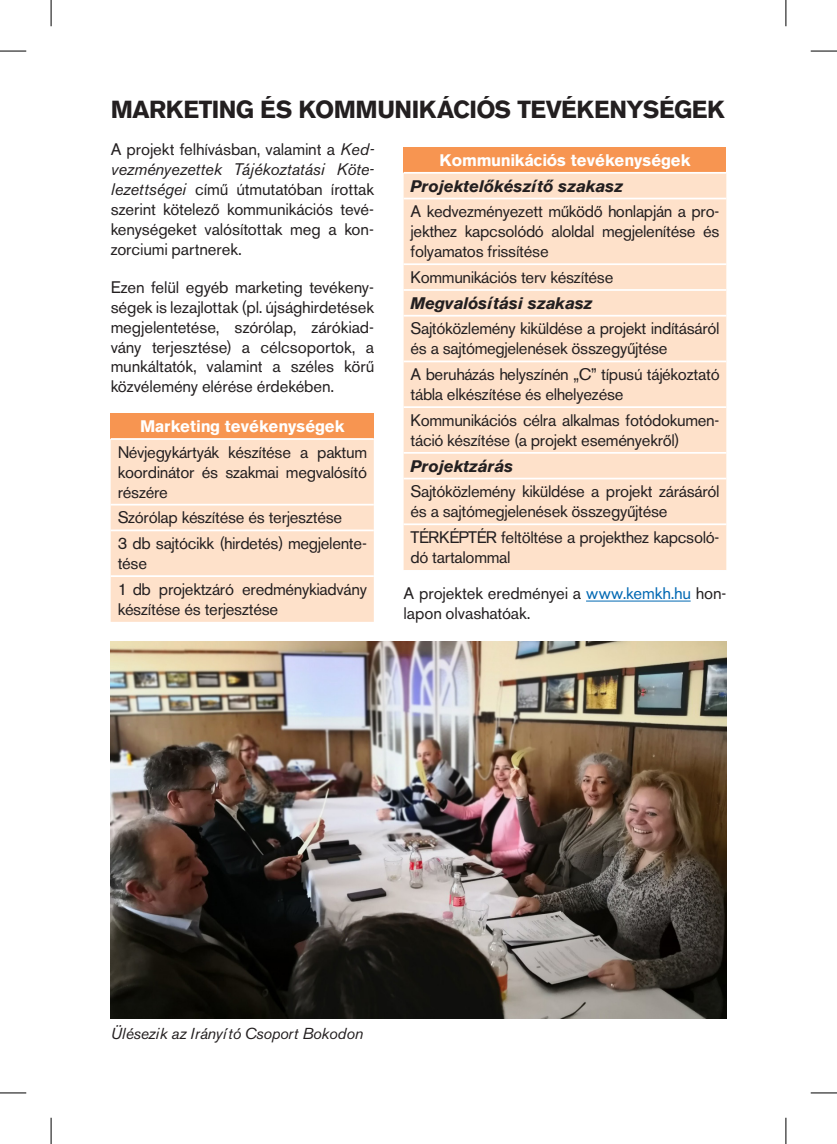
<style>
.page{position:relative;width:837px;height:1144px;background:#fff}
.page>*{position:absolute;margin:0;border:0;box-sizing:border-box;transform-origin:0 0}
.t1{font:700 24.5px "Akzidenz Grotesk PFL";color:#231f20}
.t2{font:16.62px/19.9px "Akzidenz Grotesk PFL";color:#231f20}
.t3{font:italic 700 16.62px "Akzidenz Grotesk PFL";color:#231f20}
.t4{font:700 16.62px "Akzidenz Grotesk PFL";color:#fff}
.t5{font:italic 15.75px "Akzidenz Grotesk PFL";color:#231f20}
.s1{font-style:italic}
.s2{color:#0168b3}
</style>
<div class="page">
<hr style="left:586px;top:601px;width:104px;height:1px;background:#0168b3">
<div style="left:111px;top:413px;width:262px;height:26px;background:#f79551"></div>
<div style="left:111px;top:440px;width:262px;height:182px;background:#fee1ca"></div>
<hr style="left:111px;top:438px;width:262px;height:2px;background:#fff">
<hr style="left:111px;top:504px;width:262px;height:1px;background:#fff">
<hr style="left:111px;top:529px;width:262px;height:2px;background:#fff">
<hr style="left:111px;top:575px;width:262px;height:2px;background:#fff">
<img style="left:111px;top:641px;width:615px;height:378px">
<div style="left:403px;top:147px;width:323px;height:26px;background:#f79551"></div>
<div style="left:403px;top:174px;width:323px;height:396px;background:#fee1ca"></div>
<hr style="left:403px;top:172px;width:323px;height:2px;background:#fff">
<hr style="left:403px;top:198px;width:323px;height:1px;background:#fff">
<hr style="left:403px;top:263px;width:323px;height:2px;background:#fff">
<hr style="left:403px;top:289px;width:323px;height:2px;background:#fff">
<hr style="left:403px;top:315px;width:323px;height:2px;background:#fff">
<hr style="left:403px;top:361px;width:323px;height:1px;background:#fff">
<hr style="left:403px;top:406px;width:323px;height:2px;background:#fff">
<hr style="left:403px;top:452px;width:323px;height:2px;background:#fff">
<hr style="left:403px;top:478px;width:323px;height:1px;background:#fff">
<hr style="left:403px;top:523px;width:323px;height:2px;background:#fff">
<svg style="left:0;top:51px;width:26px;height:1px"></svg>
<svg style="left:810px;top:51px;width:26px;height:1px"></svg>
<svg style="left:0;top:1092px;width:26px;height:1px"></svg>
<svg style="left:810px;top:1092px;width:26px;height:1px"></svg>
<svg style="left:51px;top:0;width:1px;height:26px"></svg>
<svg style="left:51px;top:1118px;width:1px;height:26px"></svg>
<svg style="left:785px;top:0;width:1px;height:26px"></svg>
<svg style="left:785px;top:1118px;width:1px;height:26px"></svg>
<h1 class="t1" style="left:111px;top:95px;width:616px">MARKETING ÉS KOMMUNIKÁCIÓS TEVÉKENYSÉGEK</h1>
<p class="t2" style="left:111px;top:140px;width:265px;text-align:justify">A projekt felhívásban, valamint a <span class="s1">Ked&shy;vezményezettek Tájékoztatási Köte&shy;lezettségei</span> című útmutatóban írottak szerint kötelező kommunikációs tevé&shy;kenységeket valósítottak meg a kon&shy;zorciumi partnerek.</p>
<p class="t2" style="left:111px;top:277px;width:264px;text-align:justify">Ezen felül egyéb marketing tevékeny&shy;ségek is lezajlottak (pl. újsághirdetések megjelentetése, szórólap, zárókiad&shy;vány terjesztése) a célcsoportok, a munkáltatók, valamint a széles körű közvélemény elérése érdekében.</p>
<p class="t4" style="left:439px;top:150px;width:252px">Kommunikációs tevékenységek</p>
<p class="t3" style="left:410px;top:176px;width:214px">Projektelőkészítő szakasz</p>
<p class="t2" style="left:410px;top:202px;width:310px;text-align:justify">A kedvezményezett működő honlapján a pro&shy;jekthez kapcsolódó aloldal megjelenítése és folyamatos frissítése</p>
<p class="t2" style="left:410px;top:267px;width:204px">Kommunikációs terv készítése</p>
<p class="t3" style="left:410px;top:293px;width:183px">Megvalósítási szakasz</p>
<p class="t2" style="left:410px;top:319px;width:310px">Sajtóközlemény kiküldése a projekt indításáról és a sajtómegjelenések összegyűjtése</p>
<p class="t2" style="left:410px;top:364px;width:310px">A beruházás helyszínén „C” típusú tájékoztató tábla elkészítése és elhelyezése</p>
<p class="t2" style="left:410px;top:410px;width:310px">Kommunikációs célra alkalmas fotódokumen&shy;táció készítése (a projekt eseményekről)</p>
<p class="t3" style="left:410px;top:456px;width:104px">Projektzárás</p>
<p class="t2" style="left:410px;top:482px;width:310px">Sajtóközlemény kiküldése a projekt zárásáról és a sajtómegjelenések összegyűjtése</p>
<p class="t2" style="left:410px;top:527px;width:310px">TÉRKÉPTÉR feltöltése a projekthez kapcsoló&shy;dó tartalommal</p>
<p class="t4" style="left:140px;top:417px;width:206px">Marketing tevékenységek</p>
<p class="t2" style="left:118px;top:442px;width:250px;text-align:justify">Névjegykártyák készítése a paktum koordinátor és szakmai megvalósító részére</p>
<p class="t2" style="left:118px;top:505px;width:250px;line-height:25.7px">Szórólap készítése és terjesztése<br>3 db sajtócikk (hirdetés) megjelente-</p>
<p class="t2" style="left:118px;top:550px;width:250px;line-height:25.7px">tése<br>1 db projektzáró eredménykiadvány</p>
<p class="t2" style="left:118px;top:599px;width:162px">készítése és terjesztése</p>
<p class="t2" style="left:403px;top:584px;width:324px">A projektek eredményei a <span class="s2">www.kemkh.hu</span> hon&shy;lapon olvashatóak.</p>
<p class="t5" style="left:111px;top:1024px;width:253px">Ülésezik az Irányító Csoport Bokodon</p>
</div>
